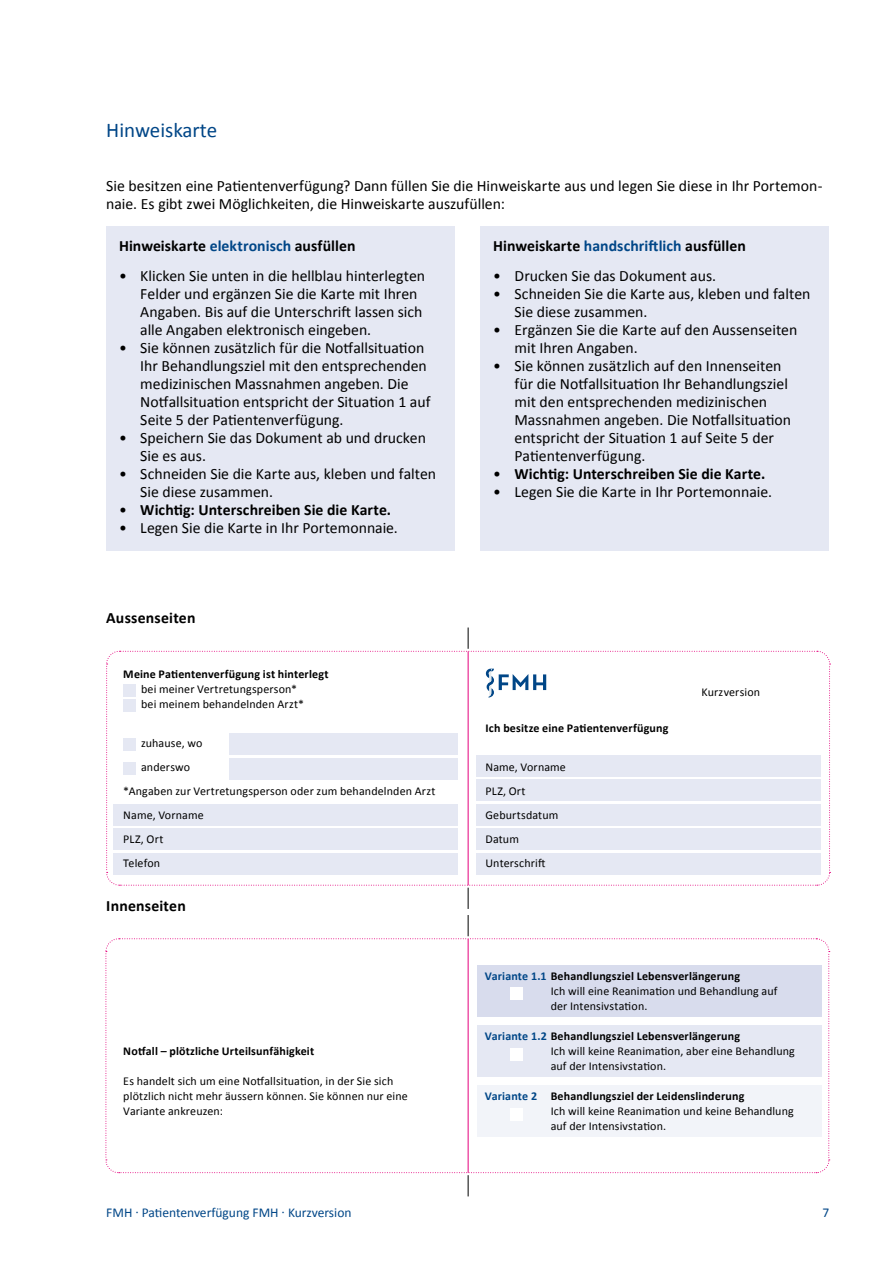
<style>
.page{position:relative;width:893px;height:1263px;background:#fff}
.page>*{position:absolute;margin:0;border:0;box-sizing:border-box;transform-origin:0 0}
.SBR_H2_14{font:21px "Calibri";color:#004687}
.t1{font:15.75px/18px "Calibri";color:#000}
.SBR_H3_10_5Bold-LW10{font:700 15.75px "Calibri";letter-spacing:.005em;color:#000}
.t2{font:13.5px "Calibri";color:#004687}
.t3{font:12px/15px "Calibri";letter-spacing:.01em;color:#000}
.t4{font:700 12px "Calibri";letter-spacing:.015em;color:#000}
.s1{color:#004687}
.s2{font-weight:400}
</style>
<div class="page">
<svg style="left:105px;top:915px;width:725px;height:281px"></svg>
<div style="left:477px;top:965px;width:344px;height:51px;background:#d8dced"></div>
<div style="left:477px;top:1025px;width:344px;height:51px;background:#e5e8f3"></div>
<div style="left:510px;top:988px;width:13px;height:12px;background:#fff"></div>
<div style="left:510px;top:1048px;width:13px;height:12px;background:#fff"></div>
<div style="left:510px;top:1108px;width:13px;height:13px;background:#fff"></div>
<hr style="left:468px;top:939px;width:1px;height:234px;background:#e5007d">
<svg style="left:106px;top:627px;width:725px;height:282px"></svg>
<hr style="left:468px;top:651px;width:1px;height:234px;background:#e5007d">
<div style="left:106px;top:227px;width:349px;height:324px;background:#e5e8f3"></div>
<div style="left:480px;top:227px;width:349px;height:324px;background:#e5e8f3"></div>
<h2 class="SBR_H2_14" style="left:106px;top:115px;width:112px">Hinweiskarte</h2>
<p class="t1" style="left:106px;top:176px;width:718px">Sie besitzen eine Patientenverfügung? Dann füllen Sie die Hinweiskarte aus und legen Sie diese in Ihr Portemon&shy;naie. Es gibt zwei Möglichkeiten, die Hinweiskarte auszufüllen:</p>
<p class="SBR_H3_10_5Bold-LW10" style="left:119px;top:235px;width:238px">Hinweiskarte <span class="s1">elektronisch</span> ausfüllen</p>
<p class="t1" style="left:140px;top:266px;width:286px;text-indent:-21px">• Klicken Sie unten in die hellblau hinterlegten Felder und ergänzen Sie die Karte mit Ihren Angaben. Bis auf die Unterschrift lassen sich alle Angaben elektronisch eingeben.</p>
<p class="t1" style="left:140px;top:338px;width:292px;text-indent:-21px">• Sie können zusätzlich für die Notfallsituation Ihr Behandlungsziel mit den entsprechenden medizinischen Massnahmen angeben. Die Notfallsituation entspricht der Situation 1 auf Seite 5 der Patientenverfügung.</p>
<p class="t1" style="left:140px;top:428px;width:287px;text-indent:-21px">• Speichern Sie das Dokument ab und drucken<br>Sie es aus.</p>
<p class="t1" style="left:140px;top:464px;width:297px;text-indent:-21px">• Schneiden Sie die Karte aus, kleben und falten<br>Sie diese zusammen.</p>
<p class="SBR_H3_10_5Bold-LW10" style="left:119px;top:498px;width:274px"><span class="s2">•</span> Wichtig: Unterschreiben Sie die Karte.</p>
<p class="t1" style="left:119px;top:518px;width:280px">• Legen Sie die Karte in Ihr Portemonnaie.</p>
<p class="SBR_H3_10_5Bold-LW10" style="left:493px;top:235px;width:254px">Hinweiskarte <span class="s1">handschriftlich</span> ausfüllen</p>
<p class="t1" style="left:493px;top:266px;width:224px">• Drucken Sie das Dokument aus.</p>
<p class="t1" style="left:514px;top:284px;width:297px;text-indent:-21px">• Schneiden Sie die Karte aus, kleben und falten<br>Sie diese zusammen.</p>
<p class="t1" style="left:514px;top:320px;width:284px;text-indent:-21px">• Ergänzen Sie die Karte auf den Aussenseiten mit Ihren Angaben.</p>
<p class="t1" style="left:514px;top:356px;width:278px;text-indent:-21px">• Sie können zusätzlich auf den Innenseiten für die Notfallsituation Ihr Behandlungsziel mit den entsprechenden medizinischen Massnahmen angeben. Die Notfallsituation entspricht der Situation 1 auf Seite 5 der Patientenverfügung.</p>
<p class="SBR_H3_10_5Bold-LW10" style="left:493px;top:462px;width:274px"><span class="s2">•</span> Wichtig: Unterschreiben Sie die Karte.</p>
<p class="t1" style="left:493px;top:482px;width:280px">• Legen Sie die Karte in Ihr Portemonnaie.</p>
<h3 class="SBR_H3_10_5Bold-LW10" style="left:106px;top:606px;width:91px">Aussenseiten</h3>
<p class="t4" style="left:123px;top:666px;width:207px">Meine Patientenverfügung ist hinterlegt</p>
<p class="t3" style="left:141px;top:681px;width:158px">bei meiner Vertretungsperson*</p>
<p class="t3" style="left:141px;top:696px;width:165px">bei meinem behandelnden Arzt*</p>
<p class="t3" style="left:141px;top:735px;width:63px">zuhause, wo</p>
<p class="t3" style="left:141px;top:759px;width:51px">anderswo</p>
<p class="t3" style="left:123px;top:783px;width:314px">*Angaben zur Vertretungsperson oder zum behandelnden Arzt</p>
<p class="t3" style="left:123px;top:807px;width:82px">Name, Vorname</p>
<p class="t3" style="left:123px;top:831px;width:42px">PLZ, Ort</p>
<p class="t3" style="left:123px;top:855px;width:38px">Telefon</p>
<h3 class="SBR_H3_10_5Bold-LW10" style="left:106px;top:894px;width:81px">Innenseiten</h3>
<p class="t4" style="left:123px;top:1042px;width:192px">Notfall – plötzliche Urteilsunfähigkeit</p>
<p class="t3" style="left:123px;top:1073px;width:286px">Es handelt sich um eine Notfallsituation, in der Sie sich plötzlich nicht mehr äussern können. Sie können nur eine<br>Variante ankreuzen:</p>
<p class="t4" style="left:485px;top:720px;width:184px">Ich besitze eine Patientenverfügung</p>
<p class="t3" style="left:485px;top:759px;width:82px">Name, Vorname</p>
<p class="t3" style="left:485px;top:783px;width:42px">PLZ, Ort</p>
<p class="t3" style="left:485px;top:807px;width:74px">Geburtsdatum</p>
<p class="t3" style="left:485px;top:831px;width:35px">Datum</p>
<p class="t3" style="left:485px;top:855px;width:62px">Unterschrift</p>
<p class="t3" style="left:701px;top:684px;width:60px">Kurzversion</p>
<p class="t4" style="left:485px;top:967px;width:257px"><span class="s1">Variante 1.1</span> Behandlungsziel Lebensverlängerung</p>
<p class="t3" style="left:551px;top:983px;width:228px">Ich will eine Reanimation und Behandlung auf</p>
<p class="t3" style="left:551px;top:998px;width:98px">der Intensivstation.</p>
<p class="t4" style="left:485px;top:1027px;width:257px"><span class="s1">Variante 1.2</span> Behandlungsziel Lebensverlängerung</p>
<p class="t3" style="left:551px;top:1043px;width:246px">Ich will keine Reanimation, aber eine Behandlung</p>
<p class="t3" style="left:551px;top:1058px;width:117px">auf der Intensivstation.</p>
<p class="t4" style="left:485px;top:1087px;width:261px"><span class="s1">Variante 2</span> Behandlungsziel der Leidenslinderung</p>
<p class="t3" style="left:551px;top:1103px;width:245px">Ich will keine Reanimation und keine Behandlung</p>
<p class="t3" style="left:551px;top:1118px;width:117px">auf der Intensivstation.</p>
<p class="t2" style="left:106px;top:1203px;width:247px">FMH · Patientenverfügung FMH · Kurzversion</p>
<p class="t2" style="left:822px;top:1203px;width:8px">7</p>
</div>
